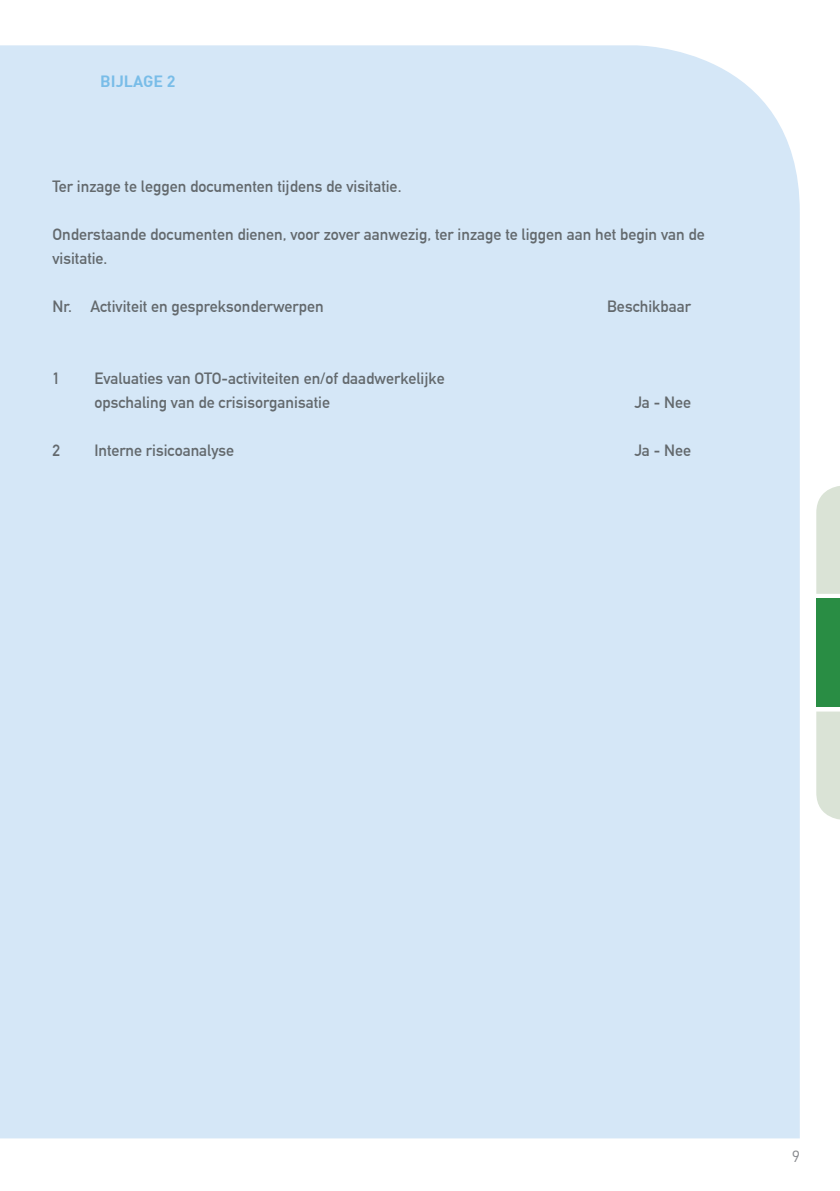
<style>
.page{position:relative;width:840px;height:1191px;background:#fff}
.page>*{position:absolute;margin:0;border:0;box-sizing:border-box;transform-origin:0 0}
.t1{font:700 16px/24px "DIN Alternate";color:#63696d}
.t2{font:700 16px "DIN";color:#79bde8}
.t3{font:16px "DINOT";color:#888a8e}
</style>
<div class="page">
<div style="left:0;top:45px;width:799px;height:1093px;background:#d5e7f7"></div>
<svg style="left:816px;top:711px;width:23px;height:109px;background:#dce5d9"></svg>
<svg style="left:816px;top:486px;width:23px;height:108px;background:#dce4d8"></svg>
<div style="left:815px;top:598px;width:24px;height:109px;background:#298d44"></div>
<p class="t2" style="left:100px;top:70px;width:77px">BIJLAGE 2</p>
<p class="t1" style="left:52px;top:173px;width:350px">Ter inzage te leggen documenten tijdens de visitatie.</p>
<p class="t1" style="left:52px;top:221px;width:653px">Onderstaande documenten dienen, voor zover aanwezig, ter inzage te liggen aan het begin van de visitatie.</p>
<p class="t1" style="left:52px;top:293px;width:273px">Nr. Activiteit en gespreksonderwerpen</p>
<p class="t1" style="left:607px;top:293px;width:85px">Beschikbaar</p>
<p class="t1" style="left:52px;top:365px;width:9px">1</p>
<p class="t1" style="left:94px;top:365px;width:351px">Evaluaties van OTO-activiteiten en/of daadwerkelijke opschaling van de crisisorganisatie</p>
<p class="t1" style="left:634px;top:389px;width:58px">Ja - Nee</p>
<p class="t1" style="left:52px;top:437px;width:9px">2</p>
<p class="t1" style="left:94px;top:437px;width:141px">Interne risicoanalyse</p>
<p class="t1" style="left:634px;top:437px;width:58px">Ja - Nee</p>
<p class="t3" style="left:791px;top:1146px;width:10px">9</p>
</div>
